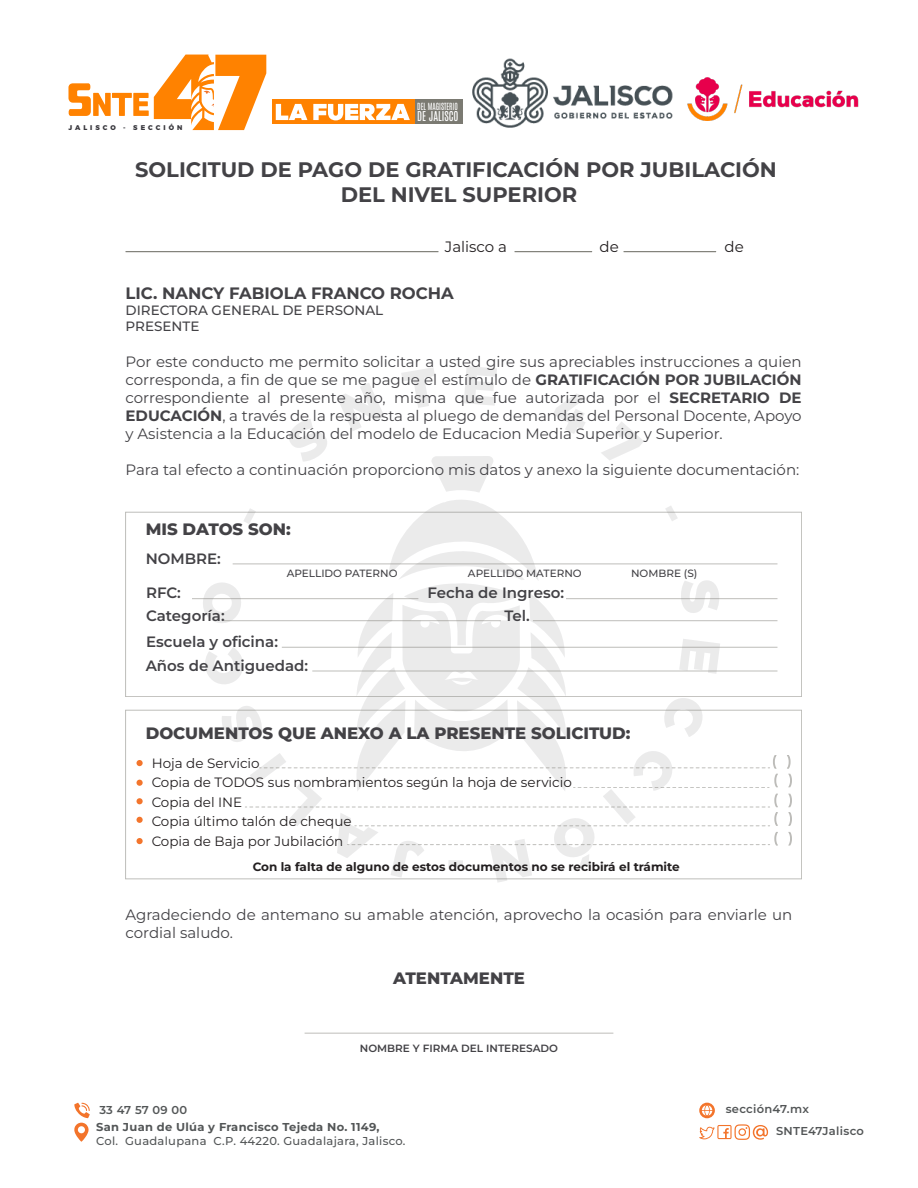
<style>
.page{position:relative;width:918px;height:1188px;background:#fff}
.page>*{position:absolute;margin:0;border:0;box-sizing:border-box;transform-origin:0 0}
.t1{font:700 21px/25.2px "Montserrat";color:#434246;text-align:center}
.t2{font:800 16.5px "Montserrat";color:#434246}
.t3{font:700 16.5px "Montserrat";color:#434246}
.t4{font:15px/18px "Montserrat";color:#434246;text-align:justify}
.t5{font:600 15px/26.4px "Montserrat";color:#434246}
.t6{font:15px "Montserrat";color:#231f20}
.t7{font:13.5px/19.5px "Montserrat";color:#231f20}
.t8{font:500 13.5px/16.2px "Montserrat";color:#434246}
.t9{font:700 12px "Montserrat";color:#231f20}
.t10{font:11.55px "Antonio";color:#fff;scale:.94 1}
.t11{font:500 11.4px "Montserrat";letter-spacing:.025em;color:#535657}
.t12{font:700 11.4px "Montserrat";letter-spacing:.025em;color:#535657}
.t13{font:600 11.4px/22.4px "Montserrat";letter-spacing:.025em;color:#535657}
.t14{font:500 10.5px "Montserrat";color:#434246}
.t15{font:600 10.5px "Montserrat";color:#434246}
.t16{font:8.4px "Antonio";color:#fff;scale:.89 1}
.t17{font:6.9px "Trueno Ex Bd";letter-spacing:.45em;color:#37363c}
.s1{font-weight:700}
</style>
<div class="page">
<svg style="left:431px;top:456px;width:62px;height:36px"></svg>
<div style="left:414px;top:99px;width:49px;height:25px;background:#7b7a72"></div>
<div style="left:272px;top:99px;width:142px;height:25px;background:#ff8200"></div>
<svg style="left:276px;top:104px;width:31px;height:16px"></svg>
<svg style="left:313px;top:104px;width:97px;height:16px"></svg>
<svg style="left:68px;top:55px;width:198px;height:75px"></svg>
<img style="left:472px;top:58px;width:201px;height:70px">
<img style="left:688px;top:78px;width:171px;height:43px">
<svg style="left:74px;top:1103px;width:16px;height:39px"></svg>
<svg style="left:699px;top:1103px;width:16px;height:15px"></svg>
<svg style="left:699px;top:1124px;width:69px;height:16px"></svg>
<hr style="left:126px;top:251px;width:312px;height:1px;background:#7b7a73">
<hr style="left:515px;top:251px;width:77px;height:1px;background:#7b7a73">
<hr style="left:624px;top:251px;width:92px;height:1px;background:#7b7a73">
<hr style="left:192px;top:598px;width:226px;height:1px;background:#7b7a73">
<svg style="left:137px;top:760px;width:6px;height:6px"></svg>
<svg style="left:137px;top:780px;width:6px;height:6px"></svg>
<svg style="left:137px;top:798px;width:6px;height:6px"></svg>
<svg style="left:137px;top:817px;width:6px;height:6px"></svg>
<svg style="left:787px;top:755px;width:5px;height:71px"></svg>
<hr style="left:305px;top:1033px;width:308px;height:1px;background:#7b7a73">
<svg style="left:788px;top:832px;width:4px;height:14px"></svg>
<svg style="left:137px;top:838px;width:6px;height:6px"></svg>
<svg style="left:201px;top:500px;width:578px;height:380px"></svg>
<p class="t17" style="left:68px;top:123px;width:115px">JALISCO - SECCIÓN</p>
<p class="t16" style="left:417px;top:100px;width:47px">DEL MAGISTERIO</p>
<p class="t10" style="left:417px;top:108px;width:46px">DE JALISCO</p>
<h1 class="t1" style="left:135px;top:158px;width:643px">SOLICITUD DE PAGO DE GRATIFICACIÓN POR JUBILACIÓN<br>DEL NIVEL SUPERIOR</h1>
<p class="t6" style="left:445px;top:236px;width:64px">Jalisco a</p>
<p class="t6" style="left:600px;top:236px;width:21px">de</p>
<p class="t6" style="left:725px;top:236px;width:21px">de</p>
<p class="t3" style="left:126px;top:281px;width:330px">LIC. NANCY FABIOLA FRANCO ROCHA</p>
<p class="t8" style="left:126px;top:303px;width:259px">DIRECTORA GENERAL DE PERSONAL<br>PRESENTE</p>
<p class="t4" style="left:126px;top:354px;width:678px">Por este conducto me permito solicitar a usted gire sus apreciables instrucciones a quien corresponda, a fin de que se me pague el estímulo de <span class="s1">GRATIFICACIÓN POR JUBILACIÓN </span>correspondiente al presente año, misma que fue autorizada por el <span class="s1">SECRETARIO DE EDUCACIÓN</span>, a través de la respuesta al pluego de demandas del Personal Docente, Apoyo y Asistencia a la Educación del modelo de Educacion Media Superior y Superior.</p>
<p class="t4" style="left:126px;top:462px;width:675px">Para tal efecto a continuación proporciono mis datos y anexo la siguiente documentación:</p>
<p class="t2" style="left:146px;top:517px;width:147px">MIS DATOS SON:</p>
<p class="t5" style="left:146px;top:546px;width:77px">NOMBRE:</p>
<p class="t5" style="left:146px;top:581px;width:36px">RFC:</p>
<p class="t5" style="left:146px;top:603px;width:133px">Categoría:<br>Escuela y oficina:</p>
<p class="t14" style="left:287px;top:567px;width:112px">APELLIDO PATERNO</p>
<p class="t14" style="left:468px;top:567px;width:115px">APELLIDO MATERNO</p>
<p class="t14" style="left:631px;top:567px;width:68px">NOMBRE (S)</p>
<p class="t5" style="left:427px;top:581px;width:138px">Fecha de Ingreso:</p>
<p class="t5" style="left:504px;top:603px;width:27px">Tel.</p>
<p class="t5" style="left:146px;top:653px;width:164px">Años de Antiguedad:</p>
<p class="t2" style="left:146px;top:721px;width:486px">DOCUMENTOS QUE ANEXO A LA PRESENTE SOLICITUD:</p>
<p class="t7" style="left:152px;top:754px;width:422px">Hoja de Servicio<br>Copia de TODOS sus nombramientos según la hoja de servicio<br>Copia del INE<br>Copia último talón de cheque<br>Copia de Baja por Jubilación</p>
<p class="t9" style="left:253px;top:858px;width:429px">Con la falta de alguno de estos documentos no se recibirá el trámite</p>
<p class="t4" style="left:126px;top:907px;width:668px">Agradeciendo de antemano su amable atención, aprovecho la ocasión para enviarle un cordial saludo.</p>
<p class="t2" style="left:393px;top:966px;width:133px">ATENTAMENTE</p>
<p class="t15" style="left:360px;top:1041px;width:200px">NOMBRE Y FIRMA DEL INTERESADO</p>
<p class="t13" style="left:99px;top:1099px;width:89px">33 47 57 09 00</p>
<p class="t12" style="left:96px;top:1119px;width:285px">San Juan de Ulúa y Francisco Tejeda No. 1149,</p>
<p class="t11" style="left:96px;top:1133px;width:311px">Col. Guadalupana C.P. 44220. Guadalajara, Jalisco.</p>
<p class="t13" style="left:776px;top:1099px;width:89px;text-indent:-50px">sección47.mx<br>SNTE47Jalisco</p>
</div>
